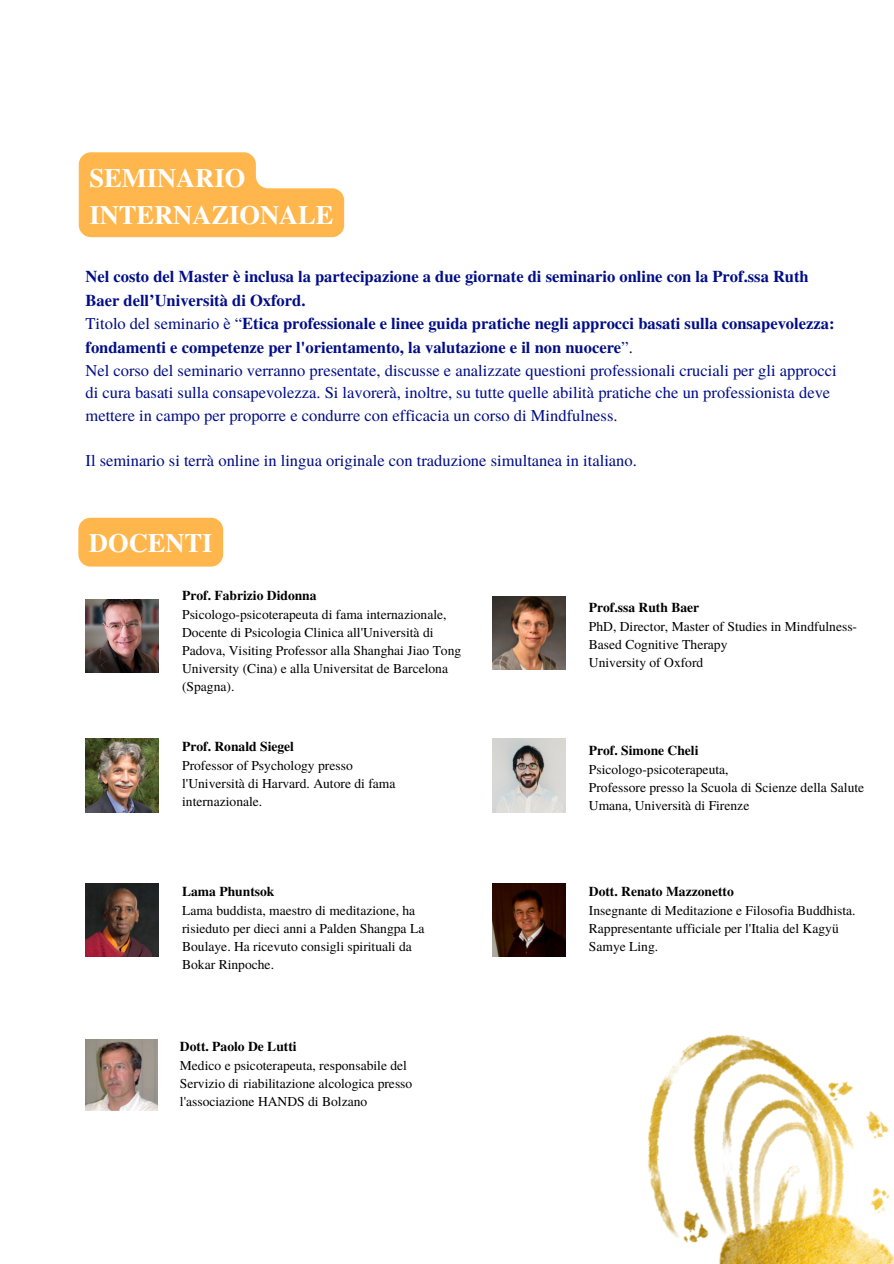
<style>
.page{position:relative;width:894px;height:1264px;background:#fff}
.page>*{position:absolute;margin:0;border:0;box-sizing:border-box;transform-origin:0 0}
.t1{font:700 26.4px/37.2px "Te X Gyre Termes";color:#fff}
.t2{font:16.5px/23.1px "Te X Gyre Termes";color:#000d86}
.t3{font:13.5px/18px "Te X Gyre Termes";color:#000}
.t4{font:700 13.5px "Te X Gyre Termes";color:#000}
.s1{font-weight:700}
</style>
<div class="page">
<svg style="left:79px;top:152px;width:265px;height:85px;background:#ffc166"></svg>
<img style="left:85px;top:599px;width:74px;height:73px">
<img style="left:85px;top:739px;width:74px;height:73px">
<img style="left:85px;top:883px;width:74px;height:73px">
<img style="left:492px;top:883px;width:73px;height:73px">
<img style="left:492px;top:739px;width:73px;height:73px">
<img style="left:85px;top:1039px;width:72px;height:71px">
<img style="left:492px;top:596px;width:73px;height:73px">
<div style="left:78px;top:517px;width:145px;height:49px;background:#ffb74d;border-radius:12px"></div>
<img style="left:647px;top:1034px;width:246px;height:229px">
<h2 class="t1" style="left:89px;top:158px;width:246px">SEMINARIO<br>INTERNAZIONALE</h2>
<h1 class="t2" style="left:85px;top:264px;width:752px"><span class="s1">Nel costo del Master è inclusa la partecipazione a due giornate di seminario online con la Prof.ssa Ruth Baer dell’Università di Oxford.<br></span>Titolo del seminario è “<span class="s1">Etica professionale e linee guida pratiche negli approcci basati sulla consapevolezza: fondamenti e competenze per l'orientamento, la valutazione e il non nuocere</span>”.<br>Nel corso del seminario verranno presentate, discusse e analizzate questioni professionali cruciali per gli approcci di cura basati sulla consapevolezza. Si lavorerà, inoltre, su tutte quelle abilità pratiche che un professionista deve mettere in campo per proporre e condurre con efficacia un corso di Mindfulness.</h1>
<h2 class="t2" style="left:85px;top:447px;width:552px">Il seminario si terrà online in lingua originale con traduzione simultanea in italiano.</h2>
<p class="t1" style="left:89px;top:523px;width:125px">DOCENTI</p>
<p class="t4" style="left:182px;top:585px;width:136px">Prof. Fabrizio Didonna</p>
<p class="t3" style="left:182px;top:605px;width:280px">Psicologo-psicoterapeuta di fama internazionale, Docente di Psicologia Clinica all'Università di Padova, Visiting Professor alla Shanghai Jiao Tong University (Cina) e alla Universitat de Barcelona (Spagna).</p>
<p class="t4" style="left:182px;top:736px;width:113px">Prof. Ronald Siegel</p>
<p class="t3" style="left:182px;top:756px;width:172px">Professor of Psychology presso</p>
<p class="t3" style="left:182px;top:774px;width:215px">l'Università di Harvard. Autore di fama internazionale.</p>
<p class="t4" style="left:182px;top:881px;width:94px">Lama Phuntsok</p>
<p class="t3" style="left:182px;top:901px;width:244px">Lama buddista, maestro di meditazione, ha risieduto per dieci anni a Palden Shangpa La Boulaye. Ha ricevuto consigli spirituali da Bokar Rinpoche.</p>
<p class="t4" style="left:180px;top:1036px;width:118px">Dott. Paolo De Lutti</p>
<p class="t3" style="left:180px;top:1056px;width:234px">Medico e psicoterapeuta, responsabile del<br>Servizio di riabilitazione alcologica presso l'associazione HANDS di Bolzano</p>
<p class="t4" style="left:588px;top:597px;width:112px">Prof.ssa Ruth Baer</p>
<p class="t3" style="left:588px;top:617px;width:270px">PhD, Director, Master of Studies in Mindfulness-<br>Based Cognitive Therapy</p>
<p class="t3" style="left:588px;top:653px;width:116px">University of Oxford</p>
<p class="t4" style="left:588px;top:740px;width:111px">Prof. Simone Cheli</p>
<p class="t3" style="left:588px;top:760px;width:141px">Psicologo-psicoterapeuta,</p>
<p class="t3" style="left:588px;top:778px;width:277px">Professore presso la Scuola di Scienze della Salute<br>Umana, Università di Firenze</p>
<p class="t4" style="left:588px;top:881px;width:146px">Dott. Renato Mazzonetto</p>
<p class="t3" style="left:588px;top:901px;width:268px">Insegnante di Meditazione e Filosofia Buddhista.<br>Rappresentante ufficiale per l'Italia del Kagyü<br>Samye Ling.</p>
</div>
